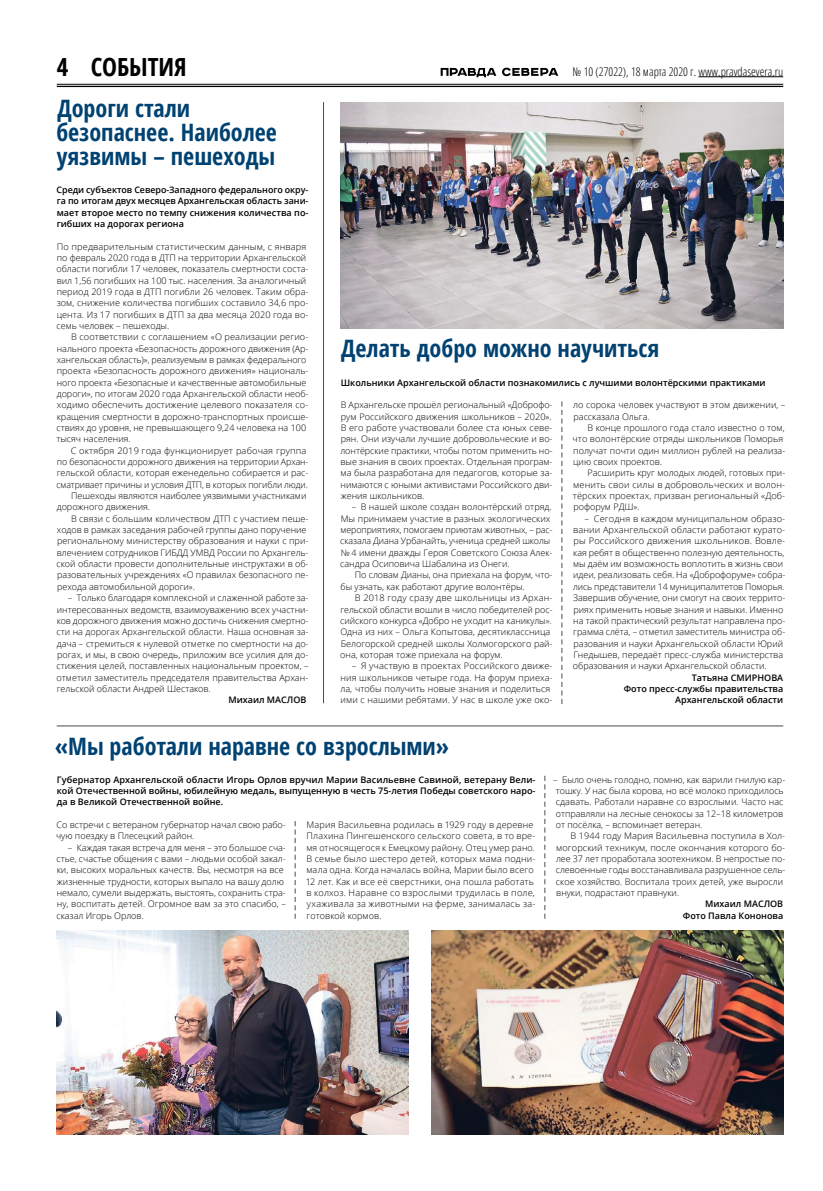
<style>
.page{position:relative;width:823px;height:1191px;background:#fff}
.page>*{position:absolute;margin:0;border:0;box-sizing:border-box;transform-origin:0 0}
.t1{font:700 condensed 25px "Open Sans";color:#000}
.t2{font:700 condensed 24px/24px "Open Sans";color:#004272}
.t3{font:300 condensed 12px "Open Sans";color:#000}
.t4{font:300 9px/11.3px "Open Sans";color:#000}
.t5{font:600 9px/11.3px "Open Sans";color:#000;text-align:justify}
</style>
<div class="page">
<hr style="left:57px;top:84px;width:725px;height:1px;background:#000">
<hr style="left:57px;top:86px;width:725px;height:1px;background:#000">
<hr style="left:698px;top:76px;width:84px;height:1px;background:#000">
<svg style="left:440px;top:68px;width:118px;height:9px"></svg>
<svg style="left:295px;top:821px;width:1px;height:97px"></svg>
<svg style="left:544px;top:775px;width:1px;height:143px"></svg>
<img style="left:431px;top:930px;width:351px;height:204px">
<img style="left:57px;top:930px;width:351px;height:204px">
<hr style="left:57px;top:725px;width:725px;height:1px;background:#514a45">
<svg style="left:561px;top:401px;width:1px;height:303px"></svg>
<hr style="left:323px;top:102px;width:1px;height:601px;background:#514a45">
<img style="left:340px;top:102px;width:442px;height:227px">
<h1 class="t1" style="left:91px;top:49px;width:97px">СОБЫТИЯ</h1>
<h1 class="t1" style="left:57px;top:49px;width:13px">4</h1>
<h3 class="t3" style="left:572px;top:63px;width:212px">№ 10 (27022), 18 марта 2020 г. www.pravdasevera.ru</h3>
<h2 class="t2" style="left:56px;top:96px;width:222px">Дороги стали безопаснее. Наиболее уязвимы – пешеходы</h2>
<p class="t5" style="left:57px;top:184px;width:253px">Среди субъектов Северо-Западного федерального окру&shy;га по итогам двух месяцев Архангельская область зани&shy;мает второе место по темпу снижения количества по&shy;гибших на дорогах региона</p>
<p class="t4" style="left:56px;top:240px;width:253px">По предварительным статистическим данным, с января по февраль 2020 года в ДТП на территории Архангельской области погибли 17 человек, показатель смертности соста&shy;вил 1,56 погибших на 100 тыс. населения. За аналогичный период 2019 года в ДТП погибли 26 человек. Таким обра&shy;зом, снижение количества погибших составило 34,6 про&shy;цента. Из 17 погибших в ДТП за два месяца 2020 года во&shy;семь человек – пешеходы.</p>
<p class="t4" style="left:56px;top:331px;width:253px;text-indent:15px">В соответствии с соглашением «О реализации регио&shy;нального проекта «Безопасность дорожного движения (Ар&shy;хангельская область)», реализуемым в рамках федерального проекта «Безопасность дорожного движения» националь&shy;ного проекта «Безопасные и качественные автомобильные дороги», по итогам 2020 года Архангельской области необ&shy;ходимо обеспечить достижение целевого показателя со&shy;кращения смертности в дорожно-транспортных происше&shy;ствиях до уровня, не превышающего 9,24 человека на 100 тысяч населения.</p>
<p class="t4" style="left:71px;top:444px;width:237px">С октября 2019 года функционирует рабочая группа</p>
<p class="t4" style="left:57px;top:456px;width:253px">по безопасности дорожного движения на территории Архан-</p>
<p class="t4" style="left:57px;top:467px;width:253px">гельской области, которая еженедельно собирается и рас-</p>
<p class="t4" style="left:56px;top:478px;width:253px">сматривает причины и условия ДТП, в которых погибли люди.</p>
<p class="t4" style="left:71px;top:490px;width:237px">Пешеходы являются наиболее уязвимыми участниками</p>
<p class="t4" style="left:57px;top:501px;width:95px">дорожного движения.</p>
<p class="t4" style="left:71px;top:512px;width:239px">В связи с большим количеством ДТП с участием пеше-</p>
<p class="t4" style="left:57px;top:524px;width:251px">ходов в рамках заседания рабочей группы дано поручение</p>
<p class="t4" style="left:57px;top:535px;width:253px">региональному министерству образования и науки с при-</p>
<p class="t4" style="left:57px;top:546px;width:253px">влечением сотрудников ГИБДД УМВД России по Архангель-</p>
<p class="t4" style="left:56px;top:558px;width:253px">ской области провести дополнительные инструктажи в об-</p>
<p class="t4" style="left:57px;top:569px;width:253px">разовательных учреждениях «О правилах безопасного пе-</p>
<p class="t4" style="left:57px;top:580px;width:139px">рехода автомобильной дороги».</p>
<p class="t4" style="left:56px;top:592px;width:253px;text-align:justify;text-indent:12px">– Только благодаря комплексной и слаженной работе за&shy;интересованных ведомств, взаимоуважению всех участни&shy;ков дорожного движения можно достичь снижения смертно&shy;сти на дорогах Архангельской области. Наша основная за&shy;дача – стремиться к нулевой отметке по смертности на до&shy;рогах, и мы, в свою очередь, приложим все усилия для до&shy;стижения целей, поставленных национальным проектом, – отметил заместитель председателя правительства Архан&shy;гельской области Андрей Шестаков.</p>
<p class="t5" style="left:228px;top:694px;width:79px">Михаил МАСЛОВ</p>
<h2 class="t2" style="left:55px;top:734px;width:396px">«Мы работали наравне со взрослыми»</h2>
<p class="t5" style="left:57px;top:773px;width:480px">Губернатор Архангельской области Игорь Орлов вручил Марии Васильевне Савиной, ветерану Вели&shy;кой Отечественной войны, юбилейную медаль, выпущенную в честь 75‑летия Победы советского наро&shy;да в Великой Отечественной войне.</p>
<p class="t4" style="left:56px;top:819px;width:231px">Со встречи с ветераном губернатор начал свою рабо&shy;чую поездку в Плесецкий район.</p>
<p class="t4" style="left:56px;top:841px;width:231px;text-indent:12px">– Каждая такая встреча для меня – это большое сча&shy;стье, счастье общения с вами – людьми особой закал&shy;ки, высоких моральных качеств. Вы, несмотря на все жизненные трудности, которых выпало на вашу долю немало, сумели выдержать, выстоять, сохранить стра&shy;ну, воспитать детей. Огромное вам за это спасибо, – сказал Игорь Орлов.</p>
<h2 class="t2" style="left:341px;top:336px;width:319px">Делать добро можно научиться</h2>
<p class="t5" style="left:340px;top:376px;width:426px">Школьники Архангельской области познакомились с лучшими волонтёрскими практиками</p>
<p class="t4" style="left:340px;top:399px;width:213px;text-align:justify">В Архангельске прошёл региональный «Доброфо&shy;рум Российского движения школьников – 2020».<br>В его работе участвовали более ста юных севе&shy;рян. Они изучали лучшие добровольческие и во&shy;лонтёрские практики, чтобы потом применить но&shy;вые знания в своих проектах. Отдельная програм&shy;ма была разработана для педагогов, которые за&shy;нимаются с юными активистами Российского дви&shy;жения школьников.</p>
<p class="t4" style="left:340px;top:501px;width:214px;text-indent:12px">– В нашей школе создан волонтёрский отряд.<br>Мы принимаем участие в разных экологических мероприятиях, помогаем приютам животных, – рас&shy;сказала Диана Урбанайть, ученица средней школы № 4 имени дважды Героя Советского Союза Алек&shy;сандра Осиповича Шабалина из Онеги.</p>
<p class="t4" style="left:340px;top:569px;width:213px;text-indent:14px">По словам Дианы, она приехала на форум, что&shy;бы узнать, как работают другие волонтёры.</p>
<p class="t4" style="left:340px;top:592px;width:214px;text-indent:15px">В 2018 году сразу две школьницы из Архан&shy;гельской области вошли в число победителей рос&shy;сийского конкурса «Добро не уходит на каникулы».<br>Одна из них – Ольга Копытова, десятиклассница Белогорской средней школы Холмогорского рай&shy;она, которая тоже приехала на форум.</p>
<p class="t4" style="left:340px;top:660px;width:213px;text-indent:11px">– Я участвую в проектах Российского движе&shy;ния школьников четыре года. На форум приеха&shy;ла, чтобы получить новые знания и поделиться ими с нашими ребятами. У нас в школе уже око-</p>
<p class="t4" style="left:572px;top:399px;width:214px">ло сорока человек участвуют в этом движении, – рассказала Ольга.</p>
<p class="t4" style="left:572px;top:422px;width:214px;text-indent:15px">В конце прошлого года стало известно о том, что волонтёрские отряды школьников Поморья получат почти один миллион рублей на реализа&shy;цию своих проектов.</p>
<p class="t4" style="left:572px;top:467px;width:214px;text-align:justify;text-indent:15px">Расширить круг молодых людей, готовых при&shy;менить свои силы в добровольческих и волон&shy;тёрских проектах, призван региональный «Доб&shy;рофорум РДШ».</p>
<p class="t4" style="left:572px;top:512px;width:214px;text-indent:12px">– Сегодня в каждом муниципальном образо&shy;вании Архангельской области работают курато&shy;ры Российского движения школьников. Вовле&shy;кая ребят в общественно полезную деятельность, мы даём им возможность воплотить в жизнь свои идеи, реализовать себя. На «Доброфоруме» собра&shy;лись представители 14 муниципалитетов Поморья.<br>Завершив обучение, они смогут на своих террито&shy;риях применить новые знания и навыки. Именно на такой практический результат направлена про&shy;грамма слёта, – отметил заместитель министра об&shy;разования и науки Архангельской области Юрий Гнедышев, передаёт пресс-служба министерства образования и науки Архангельской области.</p>
<p class="t5" style="left:623px;top:671px;width:161px;text-align:right">Татьяна СМИРНОВА<br>Фото пресс-службы правительства<br>Архангельской области</p>
<p class="t4" style="left:553px;top:773px;width:233px">– Было очень голодно, помню, как варили гнилую кар&shy;тошку. У нас была корова, но всё молоко приходилось сдавать. Работали наравне со взрослыми. Часто нас отправляли на лесные сенокосы за 12–18 километров от посёлка, – вспоминает ветеран.</p>
<p class="t4" style="left:555px;top:830px;width:231px;text-indent:15px">В 1944 году Мария Васильевна поступила в Хол&shy;могорский техникум, после окончания которого бо&shy;лее 37 лет проработала зоотехником. В непростые по&shy;слевоенные годы восстанавливала разрушенное сель&shy;ское хозяйство. Воспитала троих детей, уже выросли внуки, подрастают правнуки.</p>
<p class="t5" style="left:682px;top:898px;width:102px;text-align:right">Михаил МАСЛОВ<br>Фото Павла Кононова</p>
<p class="t4" style="left:305px;top:819px;width:231px">Мария Васильевна родилась в 1929 году в деревне Плахина Пингешенского сельского совета, в то вре&shy;мя относящегося к Емецкому району. Отец умер рано.<br>В семье было шестеро детей, которых мама подни&shy;мала одна. Когда началась война, Марии было всего 12 лет. Как и все её сверстники, она пошла работать в колхоз. Наравне со взрослыми трудилась в поле, ухаживала за животными на ферме, занималась за&shy;готовкой кормов.</p>
</div>
